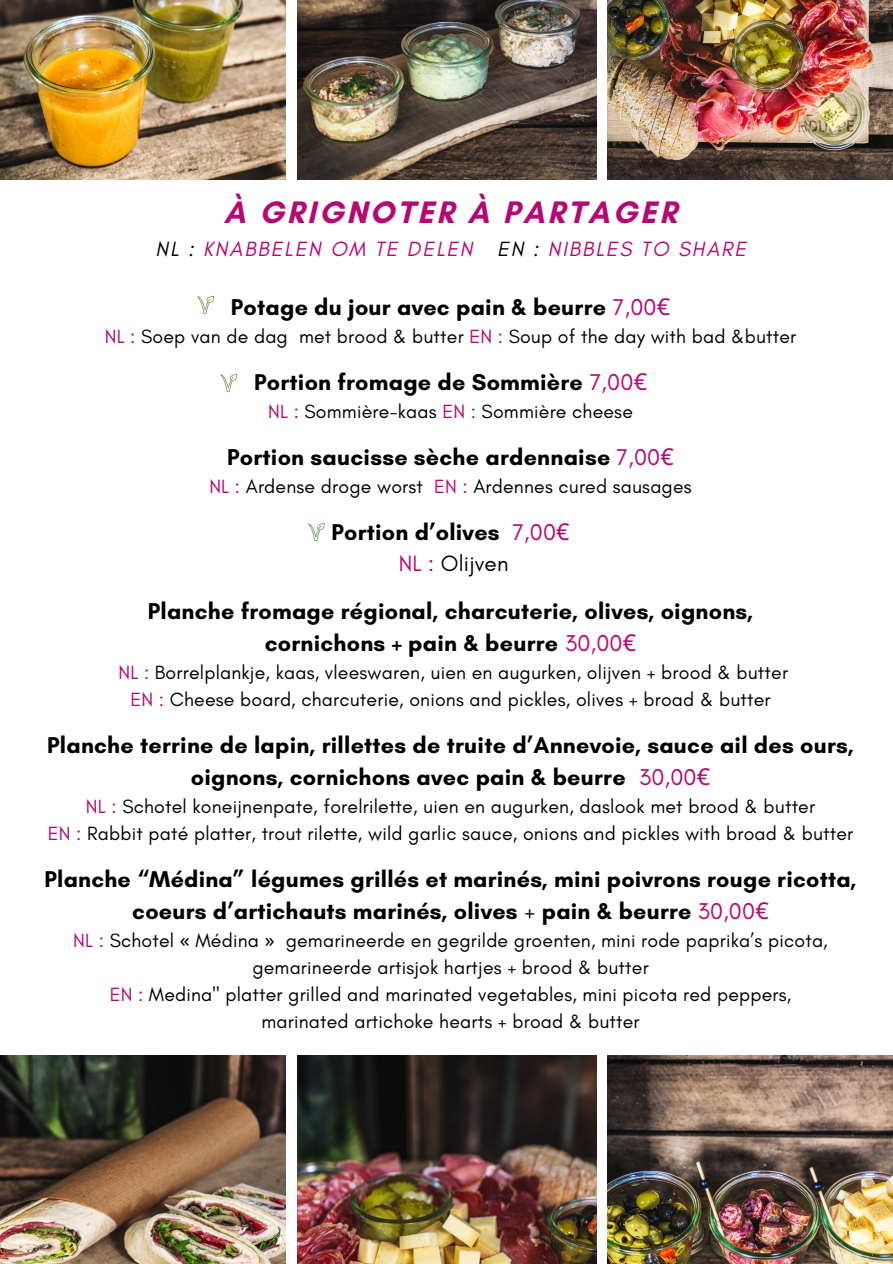
<style>
.page{position:relative;width:893px;height:1264px;background:#fff}
.page>*{position:absolute;margin:0;border:0;box-sizing:border-box;transform-origin:0 0}
.t1{font:700 31.65px "Glacial Indifference";letter-spacing:.09em;color:#b60773}
.t2{font:700 23.25px/32px "Glacial Indifference";letter-spacing:.01em;color:#000;text-align:center}
.t3{font:23.25px "Glacial Indifference";color:#b60773}
.t4{font:22.5px "Glacial Indifference";letter-spacing:.01em;color:#000}
.t5{font:italic 21px "Glacial Indifference";letter-spacing:.09em;color:#b60773}
.t6{font:19.5px "Glacial Indifference";letter-spacing:.01em;color:#000}
.s1{color:#000}
.s2{font-weight:400;color:#b60773}
.s3{font-family:"Noto Sans";font-weight:400;color:#b60773}
.s4{color:#b60773}
.s5{font-family:"Noto Sans"}
.s6{font-weight:400}
</style>
<div class="page">
<img style="left:0;top:0;width:286px;height:179px">
<img style="left:297px;top:0;width:299px;height:179px">
<img style="left:608px;top:0;width:284px;height:179px">
<svg style="left:197px;top:296px;width:17px;height:18px"></svg>
<svg style="left:308px;top:523px;width:17px;height:18px"></svg>
<img style="left:0;top:1055px;width:286px;height:208px">
<img style="left:297px;top:1055px;width:299px;height:208px">
<img style="left:608px;top:1055px;width:284px;height:208px">
<svg style="left:220px;top:374px;width:17px;height:18px"></svg>
<p class="t1" style="left:224px;top:192px;width:454px">À GRIGNOTER À PARTAGER</p>
<p class="t5" style="left:155px;top:236px;width:592px"><span class="s1">NL :</span> KNABBELEN OM TE DELEN <span class="s1">EN :</span> NIBBLES TO SHARE</p>
<h1 class="t2" style="left:231px;top:291px;width:441px">Potage du jour avec pain &amp; beurre <span class="s2">7,00</span><span class="s3">€</span></h1>
<h1 class="t6" style="left:105px;top:324px;width:693px"><span class="s4">NL :</span> Soep van de dag met brood &amp; butter <span class="s4">EN :</span> Soup of the day with bad &amp;butter</h1>
<h2 class="t2" style="left:254px;top:366px;width:394px">Portion fromage de Sommière <span class="s2">7,00</span><span class="s3">€</span></h2>
<h2 class="t6" style="left:268px;top:399px;width:366px"><span class="s4">NL :</span> Sommière-kaas <span class="s4">EN :</span> Sommière cheese</h2>
<h2 class="t2" style="left:227px;top:441px;width:448px">Portion saucisse sèche ardennaise <span class="s2">7,00</span><span class="s3">€</span></h2>
<h2 class="t6" style="left:209px;top:474px;width:484px"><span class="s4">NL :</span> Ardense droge worst <span class="s4">EN :</span> Ardennes cured sausages</h2>
<h2 class="t2" style="left:331px;top:516px;width:240px">Portion d’olives <span class="s2">7,00</span><span class="s3">€</span></h2>
<h2 class="t4" style="left:399px;top:549px;width:111px"><span class="s4">NL :</span> Olijven</h2>
<h2 class="t2" style="left:148px;top:595px;width:607px">Planche fromage régional, charcuterie, olives, oignons, cornichons + pain &amp; beurre <span class="s2">30,00</span><span class="s3">€</span></h2>
<h2 class="t6" style="left:118px;top:660px;width:671px"><span class="s4">NL :</span> Borrelplankje, kaas, vleeswaren, uien en augurken, olijven + brood &amp; butter</h2>
<p class="t6" style="left:130px;top:687px;width:641px"><span class="s4">EN :</span> Cheese board, charcuterie, onions and pickles, olives + broad &amp; butter</p>
<p class="t2" style="left:47px;top:729px;width:808px">Planche terrine de lapin, rillettes de truite d’Annevoie, sauce ail des ours,</p>
<p class="t2" style="left:191px;top:761px;width:436px">oignons, cornichons avec pain &amp; beurre</p>
<p class="t3" style="left:639px;top:763px;width:73px">30,00<span class="s5">€</span></p>
<p class="t6" style="left:86px;top:794px;width:730px"><span class="s4">NL :</span> Schotel koneijnenpate, forelrilette, uien en augurken, daslook met brood &amp; butter</p>
<p class="t6" style="left:48px;top:821px;width:807px"><span class="s4">EN :</span> Rabbit paté platter, trout rilette, wild garlic sauce, onions and pickles with broad &amp; butter</p>
<p class="t2" style="left:44px;top:863px;width:813px">Planche “Médina” légumes grillés et marinés, mini poivrons rouge ricotta,</p>
<p class="t2" style="left:132px;top:895px;width:638px">coeurs d’artichauts marinés, olives <span class="s6">+</span> pain &amp; beurre <span class="s2">30,00</span><span class="s3">€</span></p>
<p class="t6" style="left:73px;top:928px;width:756px"><span class="s4">NL :</span> Schotel <span class="s5">«</span> Médina <span class="s5">»</span> gemarineerde en gegrilde groenten, mini rode paprika’s picota,</p>
<p class="t6" style="left:252px;top:955px;width:398px">gemarineerde artisjok hartjes + brood &amp; butter</p>
<p class="t6" style="left:110px;top:982px;width:683px"><span class="s4">EN :</span> Medina" platter grilled and marinated vegetables, mini picota red peppers,</p>
<h2 class="t6" style="left:261px;top:1009px;width:380px">marinated artichoke hearts + broad &amp; butter</h2>
</div>
